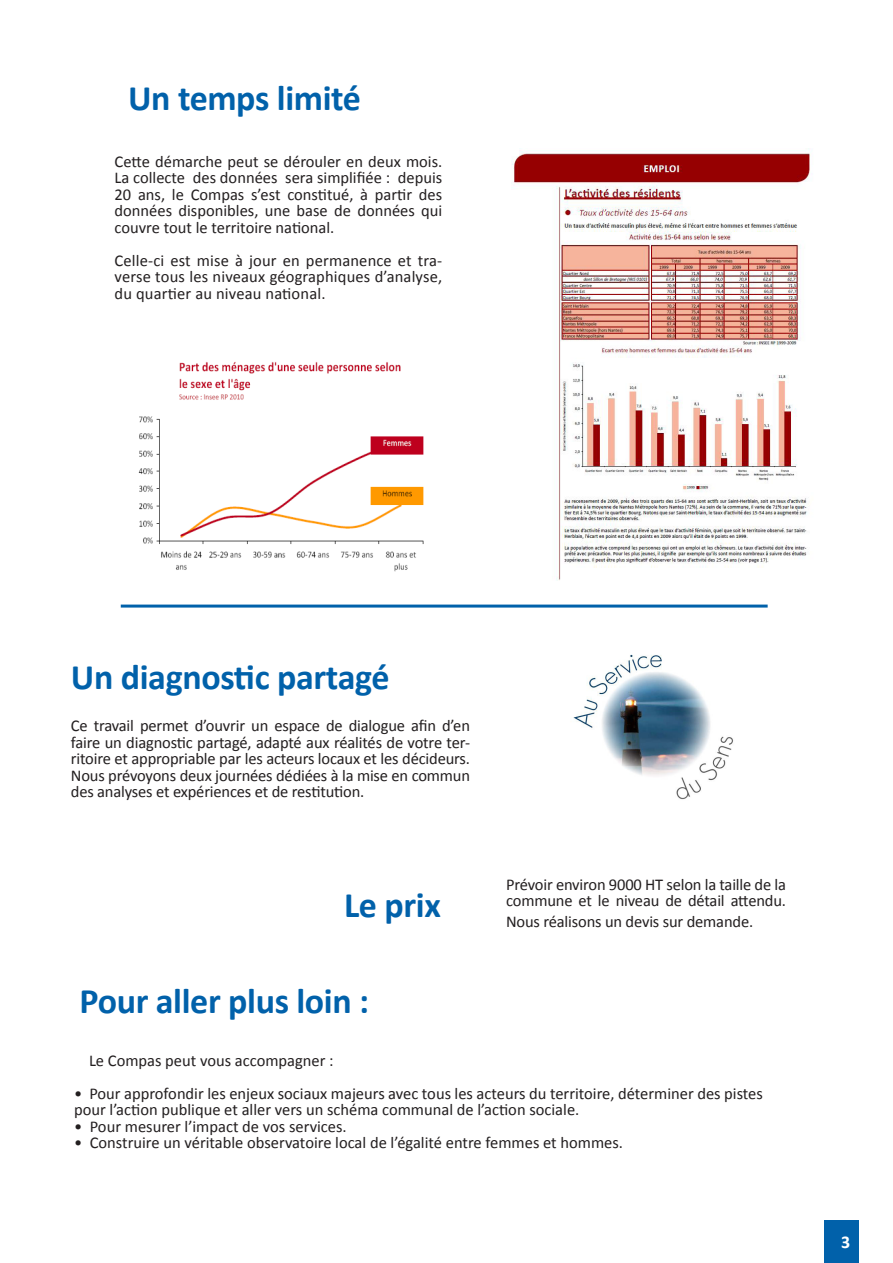
<style>
.page{position:relative;width:893px;height:1263px;background:#fff}
.page>*{position:absolute;margin:0;border:0;box-sizing:border-box;transform-origin:0 0}
.Encadré_Compas{font:700 36px "Calibri";letter-spacing:-.01em;color:#0161aa}
.t1{font:700 18px "Calibri";color:#fff}
.Encadré_Compas-2{font:16.5px/16.5px "Calibri";color:#231f20;text-align:justify}
</style>
<div class="page">
<div style="left:824px;top:1220px;width:35px;height:43px;background:#0161aa"></div>
<img style="left:138px;top:362px;width:286px;height:210px">
<img style="left:511px;top:149px;width:299px;height:431px">
<hr style="left:121px;top:605px;width:647px;height:3px;background:#0161aa">
<img style="left:573px;top:654px;width:161px;height:146px">
<p class="Encadré_Compas" style="left:128px;top:75px;width:234px">Un temps limité</p>
<p class="Encadré_Compas-2" style="left:115px;top:153px;width:329px">Cette démarche peut se dérouler en deux mois.<br>La collecte des données sera simplifiée : depuis 20 ans, le Compas s’est constitué, à partir des données disponibles, une base de données qui couvre tout le territoire national.</p>
<p class="Encadré_Compas-2" style="left:115px;top:252px;width:329px">Celle-ci est mise à jour en permanence et tra&shy;verse tous les niveaux géographiques d’analyse, du quartier au niveau national.</p>
<p class="Encadré_Compas" style="left:71px;top:654px;width:320px">Un diagnostic partagé</p>
<p class="Encadré_Compas-2" style="left:71px;top:717px;width:401px">Ce travail permet d’ouvrir un espace de dialogue afin d’en faire un diagnostic partagé, adapté aux réalités de votre ter&shy;ritoire et appropriable par les acteurs locaux et les décideurs.<br>Nous prévoyons deux journées dédiées à la mise en commun des analyses et expériences et de restitution.</p>
<p class="Encadré_Compas" style="left:344px;top:882px;width:98px">Le prix</p>
<p class="Encadré_Compas-2" style="left:506px;top:876px;width:281px">Prévoir environ 9000 HT selon la taille de la commune et le niveau de détail attendu.</p>
<p class="Encadré_Compas-2" style="left:506px;top:914px;width:249px">Nous réalisons un devis sur demande.</p>
<p class="Encadré_Compas" style="left:79px;top:978px;width:291px">Pour aller plus loin :</p>
<p class="Encadré_Compas-2" style="left:89px;top:1052px;width:246px">Le Compas peut vous accompagner :</p>
<p class="Encadré_Compas-2" style="left:74px;top:1085px;width:690px">• Pour approfondir les enjeux sociaux majeurs avec tous les acteurs du territoire, déterminer des pistes pour l’action publique et aller vers un schéma communal de l’action sociale.</p>
<p class="Encadré_Compas-2" style="left:74px;top:1118px;width:274px">• Pour mesurer l’impact de vos services.</p>
<p class="Encadré_Compas-2" style="left:74px;top:1134px;width:550px">• Construire un véritable observatoire local de l’égalité entre femmes et hommes.</p>
<p class="t1" style="left:841px;top:1231px;width:11px">3</p>
</div>
